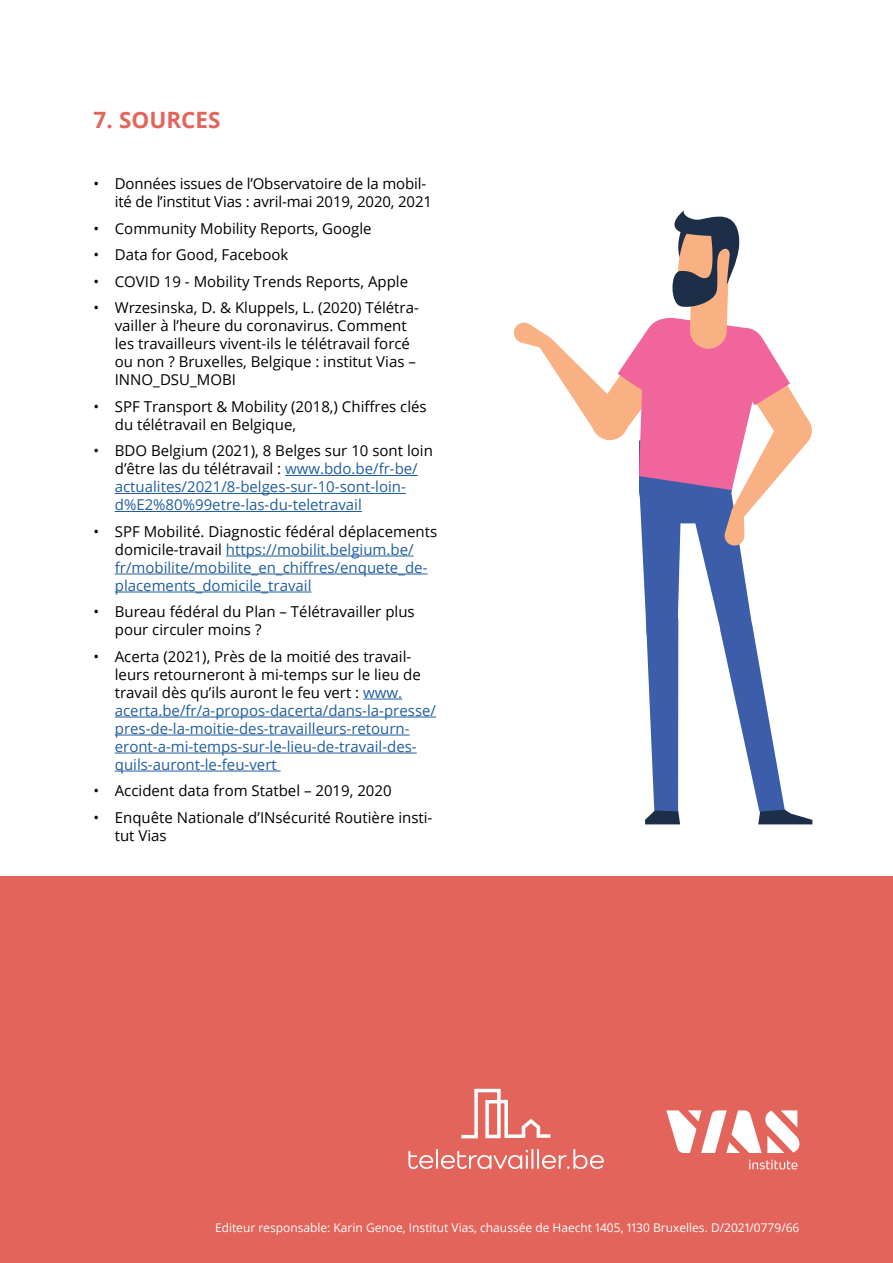
<style>
.page{position:relative;width:893px;height:1263px;background:#fff}
.page>*{position:absolute;margin:0;border:0;box-sizing:border-box;transform-origin:0 0}
.t1{font:700 22.5px "Open Sans";color:#e3645a}
.t2{font:15px/18px "Open Sans";color:#215e9e}
.t3{font:15px/18px "Open Sans";color:#000}
.t4{font:12px "Open Sans";color:#fff}
.s1{color:#000}
</style>
<div class="page">
<hr style="left:285px;top:475px;width:133px;height:1px;background:#215e9e">
<hr style="left:115px;top:493px;width:291px;height:1px;background:#215e9e">
<hr style="left:115px;top:511px;width:247px;height:1px;background:#215e9e">
<hr style="left:226px;top:556px;width:188px;height:1px;background:#215e9e">
<hr style="left:115px;top:574px;width:313px;height:1px;background:#215e9e">
<hr style="left:115px;top:592px;width:197px;height:1px;background:#215e9e">
<hr style="left:363px;top:699px;width:39px;height:1px;background:#215e9e">
<hr style="left:115px;top:717px;width:321px;height:1px;background:#215e9e">
<hr style="left:115px;top:735px;width:295px;height:1px;background:#215e9e">
<hr style="left:115px;top:753px;width:302px;height:1px;background:#215e9e">
<hr style="left:115px;top:771px;width:166px;height:1px;background:#215e9e">
<svg style="left:513px;top:210px;width:300px;height:614px"></svg>
<div style="left:0;top:877px;width:893px;height:386px;background:#e3645a"></div>
<svg style="left:666px;top:1110px;width:133px;height:43px"></svg>
<svg style="left:749px;top:1160px;width:48px;height:9px"></svg>
<svg style="left:461px;top:1089px;width:89px;height:49px"></svg>
<svg style="left:408px;top:1151px;width:25px;height:18px"></svg>
<hr style="left:436px;top:1149px;width:2px;height:20px;background:#fff">
<svg style="left:441px;top:1150px;width:87px;height:19px"></svg>
<hr style="left:531px;top:1149px;width:2px;height:20px;background:#fff">
<hr style="left:537px;top:1149px;width:2px;height:20px;background:#fff">
<svg style="left:542px;top:1149px;width:62px;height:20px"></svg>
<h1 class="t1" style="left:94px;top:104px;width:129px">7. SOURCES</h1>
<p class="t3" style="left:115px;top:174px;width:319px;text-indent:-21px">• Données issues de l’Observatoire de la mobil&shy;ité de l’institut Vias : avril-mai 2019, 2020, 2021</p>
<p class="t3" style="left:94px;top:219px;width:280px">• Community Mobility Reports, Google</p>
<p class="t3" style="left:94px;top:245px;width:196px">• Data for Good, Facebook</p>
<p class="t3" style="left:94px;top:272px;width:316px">• COVID 19 - Mobility Trends Reports, Apple</p>
<p class="t3" style="left:115px;top:298px;width:306px;text-indent:-21px">• Wrzesinska, D. &amp; Kluppels, L. (2020) Télétra&shy;vailler à l’heure du coronavirus. Comment les travailleurs vivent-ils le télétravail forcé ou non ? Bruxelles, Belgique : institut Vias – INNO_DSU_MOBI</p>
<p class="t3" style="left:115px;top:397px;width:313px;text-indent:-21px">• SPF Transport &amp; Mobility (2018,) Chiffres clés du télétravail en Belgique,</p>
<p class="t2" style="left:115px;top:441px;width:320px;text-indent:-21px"><span class="s1">• BDO Belgium (2021), 8 Belges sur 10 sont loin d’être las du télétravail :</span> www.bdo.be/fr-be/ actualites/2021/8-belges-sur-10-sont-loin&shy;d%E2%80%99etre-las-du-teletravail</p>
<p class="t2" style="left:115px;top:522px;width:324px;text-indent:-21px"><span class="s1">• SPF Mobilité. Diagnostic fédéral déplacements domicile-travail</span> https://mobilit.belgium.be/ fr/mobilite/mobilite_en_chiffres/enquete_de&shy;placements_domicile_travail</p>
<p class="t3" style="left:115px;top:602px;width:301px;text-indent:-21px">• Bureau fédéral du Plan – Télétravailler plus pour circuler moins ?</p>
<p class="t2" style="left:115px;top:647px;width:323px;text-indent:-21px"><span class="s1">• Acerta (2021), Près de la moitié des travail&shy;leurs retourneront à mi-temps sur le lieu de travail dès qu’ils auront le feu vert :</span> www. acerta.be/fr/a-propos-dacerta/dans-la-presse/ pres-de-la-moitie-des-travailleurs-retourn&shy;eront-a-mi-temps-sur-le-lieu-de-travail-des&shy;quils-auront-le-feu-vert</p>
<p class="t3" style="left:94px;top:782px;width:300px">• Accident data from Statbel – 2019, 2020</p>
<p class="t3" style="left:115px;top:808px;width:319px;text-indent:-21px">• Enquête Nationale d’INsécurité Routière insti&shy;tut Vias</p>
<p class="t4" style="left:215px;top:1219px;width:586px">Editeur responsable: Karin Genoe, Institut Vias, chaussée de Haecht 1405, 1130 Bruxelles. D/2021/0779/66</p>
</div>
